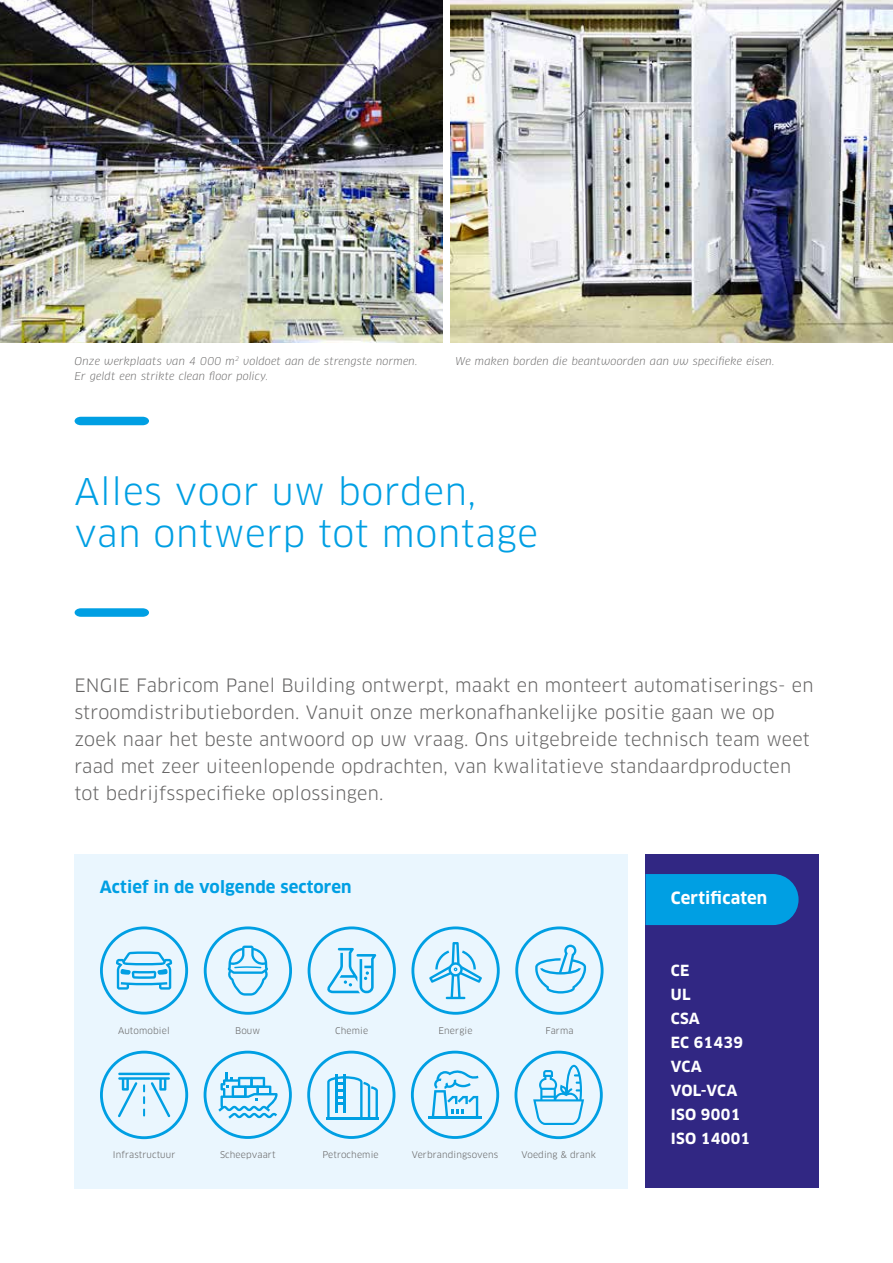
<style>
.page{position:relative;width:893px;height:1263px;background:#fff}
.page>*{position:absolute;margin:0;border:0;box-sizing:border-box;transform-origin:0 0}
.t1{font:36px/42px "Clan Pro";letter-spacing:.02em;color:#009fe3}
.t2{font:18px/27px "Clan Pro";letter-spacing:.015em;color:#646363}
.t3{font:700 16.5px "Clan Pro";letter-spacing:.01em;color:#009fe3}
.t4{font:700 16.5px "Clan Pro";letter-spacing:.01em;color:#fff}
.t5{font:700 15px/24px "Clan Pro";letter-spacing:.02em;color:#fff}
.t6{font:italic 10.5px/15px "Clan Pro";letter-spacing:.02em;color:#646363}
.t7{font:9px "Clan Pro";letter-spacing:.015em;color:#646363}
</style>
<div class="page">
<div style="left:645px;top:854px;width:174px;height:334px;background:#312783"></div>
<img style="left:0;top:0;width:442px;height:343px">
<img style="left:451px;top:0;width:442px;height:343px">
<div style="left:74px;top:854px;width:554px;height:334px;background:#eaf6fe"></div>
<svg style="left:308px;top:926px;width:88px;height:89px"></svg>
<svg style="left:411px;top:1051px;width:88px;height:88px"></svg>
<svg style="left:411px;top:926px;width:89px;height:89px"></svg>
<svg style="left:307px;top:1051px;width:88px;height:88px"></svg>
<svg style="left:204px;top:1051px;width:88px;height:88px"></svg>
<svg style="left:514px;top:1051px;width:89px;height:88px"></svg>
<svg style="left:515px;top:926px;width:89px;height:89px"></svg>
<svg style="left:100px;top:926px;width:88px;height:88px"></svg>
<svg style="left:75px;top:417px;width:74px;height:8px"></svg>
<svg style="left:75px;top:608px;width:74px;height:9px"></svg>
<div style="left:645px;top:874px;width:153px;height:51px;background:#009fe3"></div>
<svg style="left:100px;top:1051px;width:88px;height:88px"></svg>
<svg style="left:204px;top:926px;width:88px;height:89px"></svg>
<p class="t6" style="left:74px;top:353px;width:345px">Onze werkplaats van 4 000 m<sup>2</sup> voldoet aan de strengste normen.<br>Er geldt een strikte clean floor policy.</p>
<p class="t6" style="left:455px;top:353px;width:321px">We maken borden die beantwoorden aan uw specifieke eisen.</p>
<h1 class="t1" style="left:74px;top:471px;width:465px">Alles voor uw borden, van ontwerp tot montage</h1>
<p class="t2" style="left:74px;top:672px;width:741px">ENGIE Fabricom Panel Building ontwerpt, maakt en monteert automatiserings- en stroomdistributieborden. Vanuit onze merkonafhankelijke positie gaan we op zoek naar het beste antwoord op uw vraag. Ons uitgebreide technisch team weet raad met zeer uiteenlopende opdrachten, van kwalitatieve standaardproducten tot bedrijfsspecifieke oplossingen.</p>
<p class="t3" style="left:100px;top:877px;width:253px">Actief in de volgende sectoren</p>
<p class="t7" style="left:118px;top:1025px;width:53px">Automobiel</p>
<p class="t7" style="left:545px;top:1025px;width:30px">Farma</p>
<p class="t7" style="left:335px;top:1025px;width:35px">Chemie</p>
<p class="t7" style="left:439px;top:1025px;width:36px">Energie</p>
<p class="t7" style="left:235px;top:1025px;width:27px">Bouw</p>
<p class="t7" style="left:113px;top:1149px;width:64px">Infrastructuur</p>
<p class="t7" style="left:412px;top:1149px;width:88px">Verbrandingsovens</p>
<p class="t7" style="left:220px;top:1149px;width:57px">Scheepvaart</p>
<p class="t7" style="left:322px;top:1149px;width:58px">Petrochemie</p>
<p class="t7" style="left:521px;top:1149px;width:76px">Voeding &amp; drank</p>
<p class="t4" style="left:671px;top:888px;width:98px">Certificaten</p>
<p class="t5" style="left:671px;top:959px;width:81px">CE<br>UL<br>CSA<br>EC 61439<br>VCA<br>VOL-VCA<br>ISO 9001<br>ISO 14001</p>
</div>
